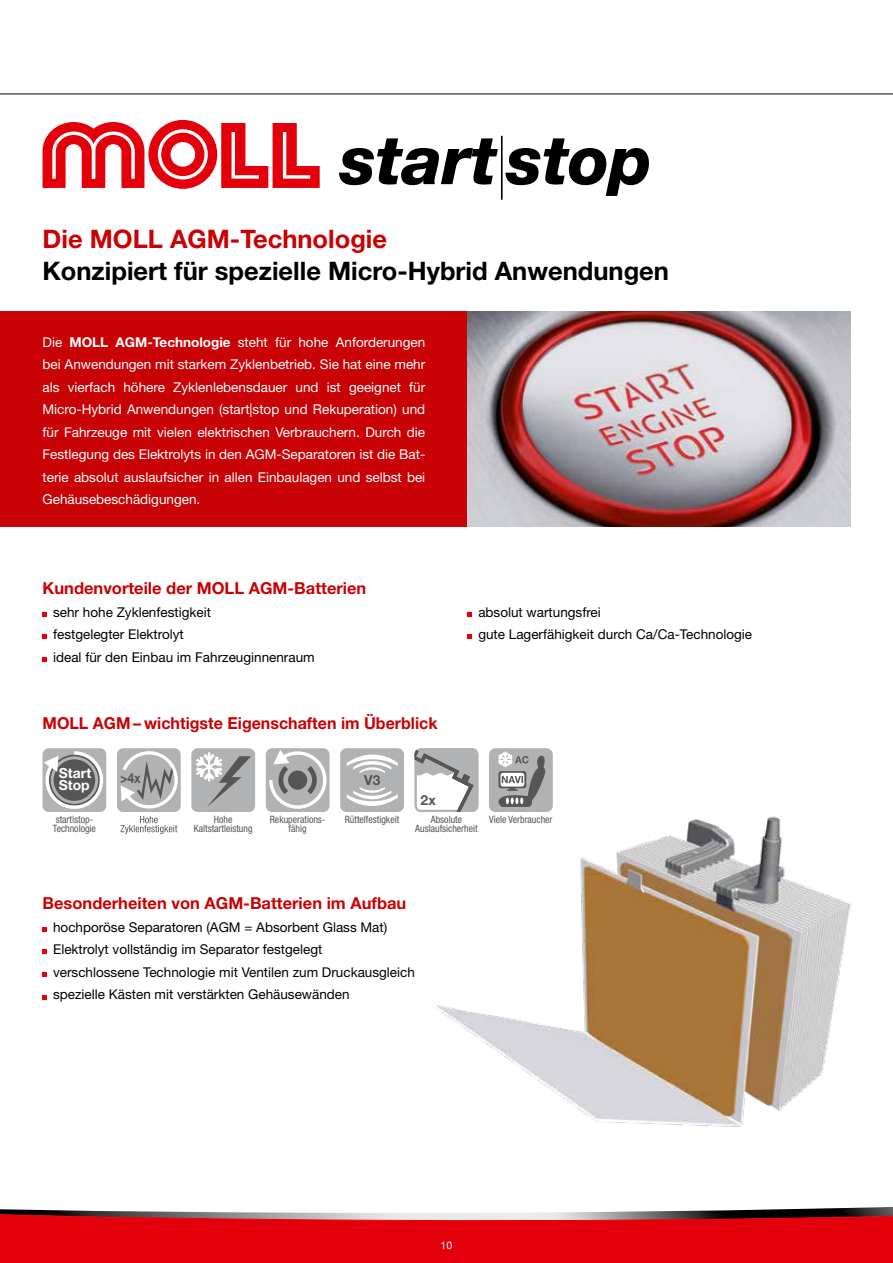
<style>
.page{position:relative;width:893px;height:1263px;background:#fff}
.page>*{position:absolute;margin:0;border:0;box-sizing:border-box;transform-origin:0 0}
.t1{font:italic 800 67.65px "Helvetica Neue LT Std";letter-spacing:-.005em;color:#000}
.t2{font:700 25.5px "Helvetica Neue LT Std";color:#000}
.t3{font:700 25.5px "Helvetica Neue LT Std";color:#c80205}
.t4{font:700 16.5px "Helvetica Neue LT Std";color:#c80205}
.t5{font:700 13.95px/11.7px "Helvetica Neue LT Std";color:#fff}
.t6{font:700 13.95px "Helvetica Neue LT Std";color:#565655;scale:.83 1}
.t7{font:700 13.95px "Helvetica Neue LT Std";color:#565655}
.t8{font:13.5px/22.5px "Helvetica Neue LT Std";color:#fff;text-align:justify}
.t9{font:13.5px/22.5px "Helvetica Neue LT Std";color:#000}
.t10{font:10.5px "Helvetica Neue LT Std";color:#fff}
.t11{font:condensed 10.2px/9px "Helvetica Neue LT Std";color:#565655;text-align:center}
.s1{font-weight:700}
</style>
<div class="page">
<svg style="left:0;top:1206px;width:893px;height:57px;background:#d8262f"></svg>
<hr style="left:0;top:94px;width:893px;height:1px;background:#000">
<div style="left:0;top:312px;width:850px;height:215px;background:#c80205"></div>
<img style="left:468px;top:312px;width:382px;height:215px">
<hr style="left:501px;top:136px;width:2px;height:64px;background:#000">
<svg style="left:43px;top:120px;width:277px;height:69px"></svg>
<svg style="left:43px;top:612px;width:4px;height:5px"></svg>
<svg style="left:43px;top:635px;width:4px;height:4px"></svg>
<svg style="left:43px;top:657px;width:4px;height:5px"></svg>
<svg style="left:468px;top:612px;width:4px;height:5px"></svg>
<svg style="left:468px;top:635px;width:4px;height:4px"></svg>
<svg style="left:43px;top:927px;width:4px;height:5px"></svg>
<svg style="left:43px;top:950px;width:4px;height:4px"></svg>
<svg style="left:43px;top:972px;width:4px;height:5px"></svg>
<svg style="left:43px;top:995px;width:4px;height:4px"></svg>
<img style="left:400px;top:781px;width:452px;height:346px">
<div style="left:43px;top:748px;width:63px;height:64px;background:#b1b2b3;border-radius:6px"></div>
<svg style="left:44px;top:749px;width:60px;height:63px"></svg>
<div style="left:191px;top:748px;width:64px;height:64px;background:#b1b2b3;border-radius:6px"></div>
<svg style="left:196px;top:752px;width:55px;height:60px"></svg>
<div style="left:266px;top:748px;width:64px;height:64px;background:#b1b2b3;border-radius:6px"></div>
<svg style="left:267px;top:750px;width:60px;height:62px"></svg>
<div style="left:340px;top:748px;width:64px;height:64px;background:#b1b2b3;border-radius:6px"></div>
<svg style="left:347px;top:755px;width:51px;height:51px"></svg>
<div style="left:415px;top:748px;width:63px;height:64px;border:2px solid #b1b2b3;border-radius:5px"></div>
<svg style="left:415px;top:748px;width:61px;height:64px"></svg>
<div style="left:489px;top:748px;width:64px;height:64px;background:#b1b2b3;border-radius:6px"></div>
<svg style="left:494px;top:752px;width:52px;height:63px"></svg>
<div style="left:117px;top:748px;width:64px;height:64px;background:#b1b2b3;border-radius:6px"></div>
<svg style="left:120px;top:748px;width:61px;height:86px"></svg>
<h1 class="t1" style="left:340px;top:120px;width:314px">start stop</h1>
<h2 class="t3" style="left:43px;top:223px;width:346px">Die MOLL AGM-Technologie</h2>
<h2 class="t2" style="left:43px;top:255px;width:628px">Konzipiert für spezielle Micro-Hybrid Anwendungen</h2>
<p class="t8" style="left:43px;top:330px;width:384px">Die <span class="s1">MOLL AGM-Technologie</span> steht für hohe Anforderungen bei Anwendungen mit starkem Zyklenbetrieb. Sie hat eine mehr als vierfach höhere Zyklenlebensdauer und ist geeignet für Micro-Hybrid Anwendungen (start|stop und Rekuperation) und für Fahrzeuge mit vielen elektrischen Verbrauchern. Durch die Festlegung des Elektrolyts in den AGM-Separatoren ist die Bat&shy;terie absolut auslaufsicher in allen Einbaulagen und selbst bei Gehäusebeschädigungen.</p>
<p class="t4" style="left:43px;top:578px;width:325px">Kundenvorteile der MOLL AGM-Batterien</p>
<p class="t9" style="left:53px;top:600px;width:263px">sehr hohe Zyklenfestigkeit<br>festgelegter Elektrolyt<br>ideal für den Einbau im Fahrzeuginnenraum</p>
<p class="t9" style="left:478px;top:600px;width:275px">absolut wartungsfrei<br>gute Lagerfähigkeit durch Ca/Ca-Technologie</p>
<p class="t4" style="left:43px;top:713px;width:397px">MOLL AGM – wichtigste Eigenschaften im Überblick</p>
<p class="t5" style="left:59px;top:767px;width:34px">Start<br>Stop</p>
<p class="t11" style="left:53px;top:815px;width:45px;text-align:left">start|stop-<br>Technologie</p>
<p class="t11" style="left:194px;top:815px;width:60px">Hohe<br>Kaltstartleistung</p>
<p class="t11" style="left:270px;top:815px;width:57px">Rekuperations&shy;fähig</p>
<p class="t11" style="left:345px;top:815px;width:56px">Rüttelfestigkeit</p>
<p class="t6" style="left:120px;top:769px;width:26px">&gt;4x</p>
<p class="t7" style="left:421px;top:791px;width:17px">2x</p>
<p class="t11" style="left:415px;top:815px;width:64px">Absolute<br>Auslaufsicherheit</p>
<p class="t11" style="left:489px;top:815px;width:65px">Viele Verbraucher</p>
<p class="t4" style="left:43px;top:893px;width:365px">Besonderheiten von AGM-Batterien im Aufbau</p>
<p class="t9" style="left:53px;top:915px;width:363px">hochporöse Separatoren (AGM = Absorbent Glass Mat)<br>Elektrolyt vollständig im Separator festgelegt<br>verschlossene Technologie mit Ventilen zum Druckausgleich spezielle Kästen mit verstärkten Gehäusewänden</p>
<p class="t10" style="left:441px;top:1239px;width:13px">10</p>
</div>
